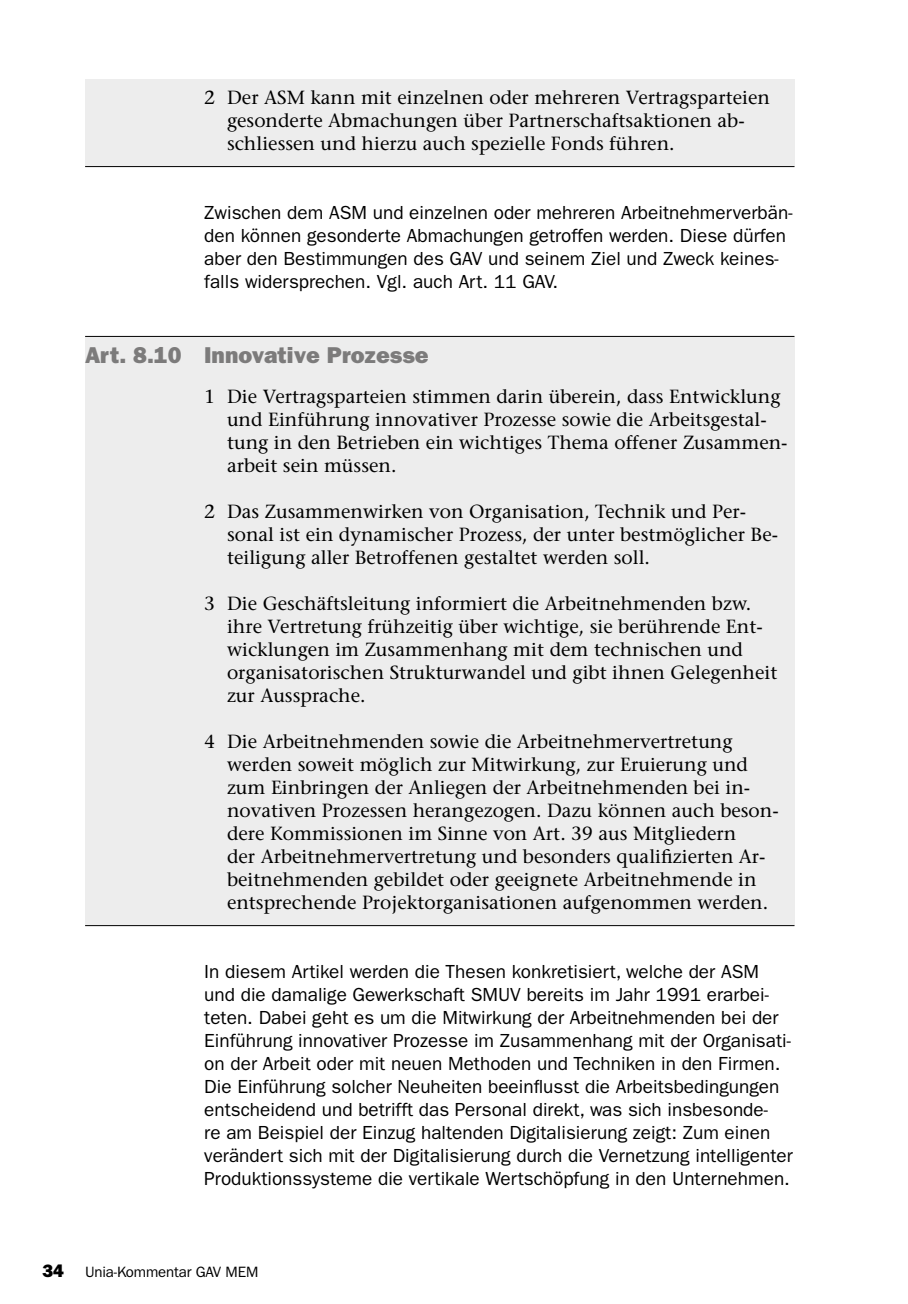
<style>
.page{position:relative;width:908px;height:1304px;background:#fff}
.page>*{position:absolute;margin:0;border:0;box-sizing:border-box;transform-origin:0 0}
.t1{font:800 23px "Franklin Gothic LT Pro";color:#7c7b7b}
.t2{font:19px/23px "Stone Serif";color:#000}
.t3{font:19px/23px "Franklin Gothic LT Pro";color:#000}
.t4{font:15px "Franklin Gothic LT Pro";letter-spacing:-.01em;color:#000}
.s1{font-weight:800;font-size:18px}
</style>
<div class="page">
<div style="left:85px;top:79px;width:709px;height:88px;background:#ededed"></div>
<div style="left:85px;top:337px;width:709px;height:589px;background:#ededed"></div>
<hr style="left:85px;top:166px;width:709px;height:1px;background:#000">
<hr style="left:85px;top:336px;width:709px;height:1px;background:#000">
<hr style="left:85px;top:925px;width:709px;height:1px;background:#000">
<p class="t2" style="left:227px;top:85px;width:544px;text-indent:-23px">2 Der ASM kann mit einzelnen oder mehreren Vertragsparteien gesonderte Abmachungen über Partnerschaftsaktionen ab&shy;schliessen und hierzu auch spezielle Fonds führen.</p>
<p class="t3" style="left:204px;top:201px;width:589px">Zwischen dem ASM und einzelnen oder mehreren Arbeitnehmerverbän&shy;den können gesonderte Abmachungen getroffen werden. Diese dürfen aber den Bestimmungen des GAV und seinem Ziel und Zweck keines&shy;falls widersprechen. Vgl. auch Art. 11 GAV.</p>
<p class="t1" style="left:85px;top:341px;width:345px">Art. 8.10 Innovative Prozesse</p>
<p class="t2" style="left:227px;top:384px;width:562px;text-indent:-23px">1 Die Vertragsparteien stimmen darin überein, dass Entwicklung und Einführung innovativer Prozesse sowie die Arbeitsgestal&shy;tung in den Betrieben ein wichtiges Thema offener Zusammen&shy;arbeit sein müssen.</p>
<p class="t2" style="left:227px;top:500px;width:552px;text-indent:-23px">2 Das Zusammenwirken von Organisation, Technik und Per&shy;sonal ist ein dynamischer Prozess, der unter bestmöglicher Be&shy;teiligung aller Betroffenen gestaltet werden soll.</p>
<p class="t2" style="left:227px;top:592px;width:551px;text-indent:-23px">3 Die Geschäftsleitung informiert die Arbeitnehmenden bzw. ihre Vertretung frühzeitig über wichtige, sie berührende Ent&shy;wicklungen im Zusammenhang mit dem technischen und organisatorischen Strukturwandel und gibt ihnen Gelegenheit zur Aussprache.</p>
<p class="t2" style="left:227px;top:730px;width:553px;text-indent:-23px">4 Die Arbeitnehmenden sowie die Arbeitnehmervertretung werden soweit möglich zur Mitwirkung, zur Eruierung und zum Einbringen der Anliegen der Arbeitnehmenden bei in&shy;novativen Prozessen herangezogen. Dazu können auch beson&shy;dere Kommissionen im Sinne von Art. 39 aus Mitgliedern<br>der Arbeitnehmervertretung und besonders qualifizierten Ar&shy;beitnehmenden gebildet oder geeignete Arbeitnehmende in entsprechende Projektorganisationen aufgenommen werden.</p>
<p class="t3" style="left:204px;top:960px;width:589px">In diesem Artikel werden die Thesen konkretisiert, welche der ASM und die damalige Gewerkschaft SMUV bereits im Jahr 1991 erarbei&shy;teten. Dabei geht es um die Mitwirkung der Arbeitnehmenden bei der Einführung innovativer Prozesse im Zusammenhang mit der Organisati&shy;on der Arbeit oder mit neuen Methoden und Techniken in den Firmen.<br>Die Einführung solcher Neuheiten beeinflusst die Arbeitsbedingungen entscheidend und betrifft das Personal direkt, was sich insbesonde-<br>re am Beispiel der Einzug haltenden Digitalisierung zeigt: Zum einen verändert sich mit der Digitalisierung durch die Vernetzung intelligenter Produktionssysteme die vertikale Wertschöpfung in den Unternehmen.</p>
<p class="t4" style="left:43px;top:1263px;width:217px"><span class="s1">34</span> Unia-Kommentar GAV MEM</p>
</div>
